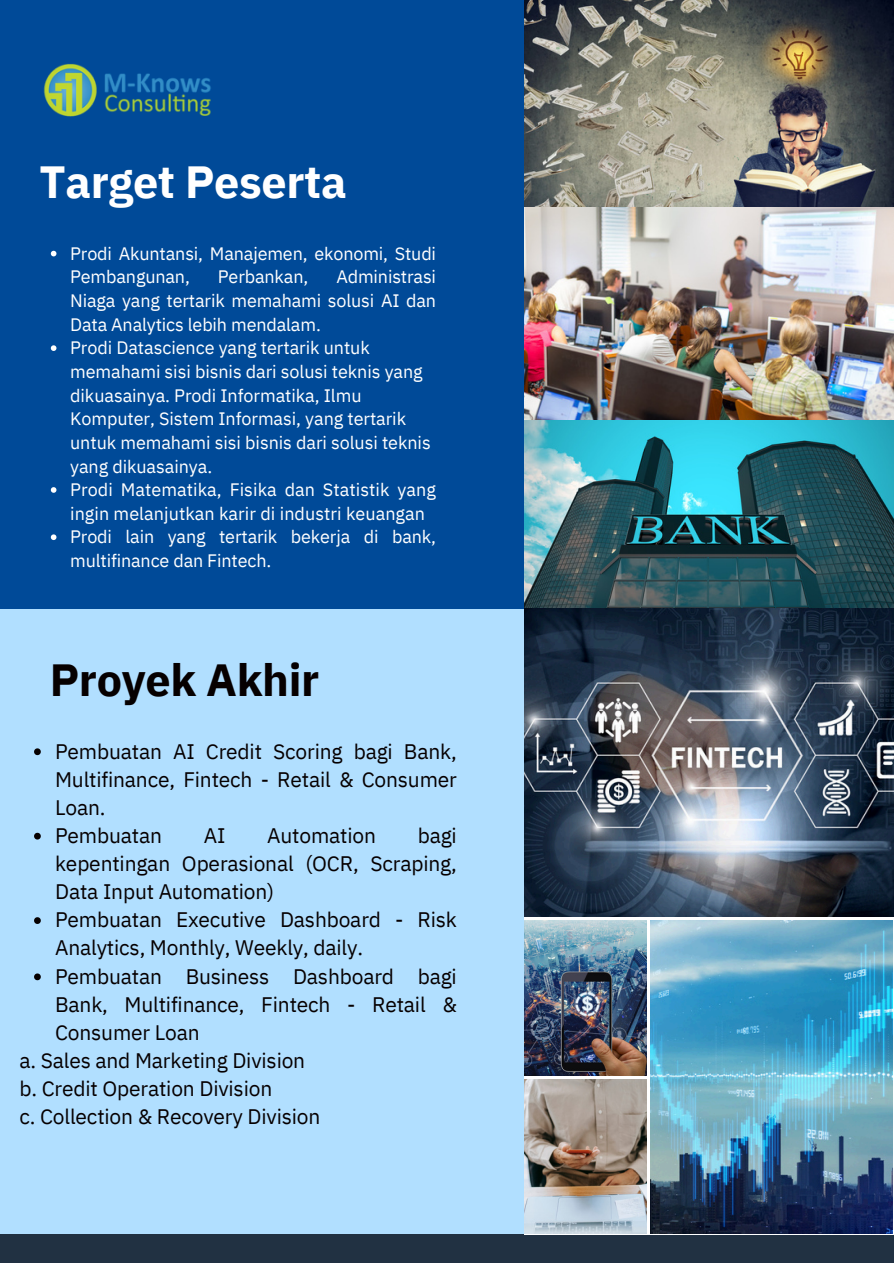
<style>
.page{position:relative;width:894px;height:1264px;background:#fff}
.page>*{position:absolute;margin:0;border:0;box-sizing:border-box;transform-origin:0 0}
.t1{font:700 45px "IBM Plex Sans";letter-spacing:-.01em;color:#fff}
.t2{font:700 45px "IBM Plex Sans";letter-spacing:-.01em;color:#060000}
.t3{font:21px/28.2px "IBM Plex Sans";letter-spacing:-.01em;color:#060000;text-align:justify}
.t4{font:18px/23.7px "IBM Plex Sans";letter-spacing:-.005em;color:#fff}
</style>
<div class="page">
<div style="left:0;top:0;width:892px;height:1262px;background:#b1dfff"></div>
<div style="left:0;top:0;width:534px;height:608px;background:#004a98"></div>
<div style="left:0;top:1233px;width:892px;height:29px;background:#213142"></div>
<img style="left:43px;top:63px;width:168px;height:54px">
<img style="left:524px;top:0;width:368px;height:916px">
<img style="left:524px;top:920px;width:122px;height:155px">
<img style="left:650px;top:920px;width:242px;height:313px">
<img style="left:524px;top:1079px;width:122px;height:154px">
<svg style="left:51px;top:251px;width:5px;height:5px"></svg>
<svg style="left:51px;top:345px;width:5px;height:6px"></svg>
<svg style="left:51px;top:487px;width:5px;height:6px"></svg>
<svg style="left:51px;top:534px;width:5px;height:6px"></svg>
<svg style="left:34px;top:748px;width:7px;height:7px"></svg>
<svg style="left:34px;top:832px;width:7px;height:8px"></svg>
<svg style="left:34px;top:917px;width:7px;height:7px"></svg>
<svg style="left:34px;top:973px;width:7px;height:8px"></svg>
<p class="t1" style="left:40px;top:152px;width:308px">Target Peserta</p>
<p class="t4" style="left:70px;top:241px;width:367px">Prodi Akuntansi, Manajemen, ekonomi, Studi<br>Pembangunan,</p>
<p class="t4" style="left:70px;top:265px;width:367px;text-align:justify;text-indent:266px">Administrasi Niaga yang tertarik memahami solusi AI dan Data Analytics lebih mendalam.</p>
<h2 class="t4" style="left:70px;top:336px;width:362px">Prodi Datascience yang tertarik untuk memahami sisi bisnis dari solusi teknis yang dikuasainya. Prodi Informatika, Ilmu Komputer, Sistem Informasi, yang tertarik untuk memahami sisi bisnis dari solusi teknis yang dikuasainya.</h2>
<p class="t4" style="left:70px;top:477px;width:367px">Prodi Matematika, Fisika dan Statistik yang ingin melanjutkan karir di industri keuangan</p>
<p class="t4" style="left:70px;top:525px;width:367px">Prodi lain yang tertarik bekerja di bank, multifinance dan Fintech.</p>
<p class="t4" style="left:218px;top:265px;width:92px">Perbankan,</p>
<p class="t2" style="left:50px;top:650px;width:271px">Proyek Akhir</p>
<p class="t3" style="left:55px;top:736px;width:403px">Pembuatan AI Credit Scoring bagi Bank, Multifinance, Fintech - Retail &amp; Consumer Loan.</p>
<p class="t3" style="left:55px;top:821px;width:108px">Pembuatan</p>
<p class="t3" style="left:204px;top:821px;width:23px">AI</p>
<p class="t3" style="left:267px;top:821px;width:110px">Automation</p>
<p class="t3" style="left:55px;top:821px;width:403px;text-indent:362px">bagi kepentingan Operasional (OCR, Scraping, Data Input Automation)</p>
<p class="t3" style="left:55px;top:905px;width:403px">Pembuatan Executive Dashboard - Risk<br>Analytics, Monthly, Weekly, daily.</p>
<p class="t3" style="left:55px;top:961px;width:403px">Pembuatan Business Dashboard bagi Bank, Multifinance, Fintech - Retail &amp; Consumer Loan</p>
<p class="t3" style="left:19px;top:1046px;width:302px;text-align:left">a. Sales and Marketing Division b. Credit Operation Division<br>c. Collection &amp; Recovery Division</p>
</div>
